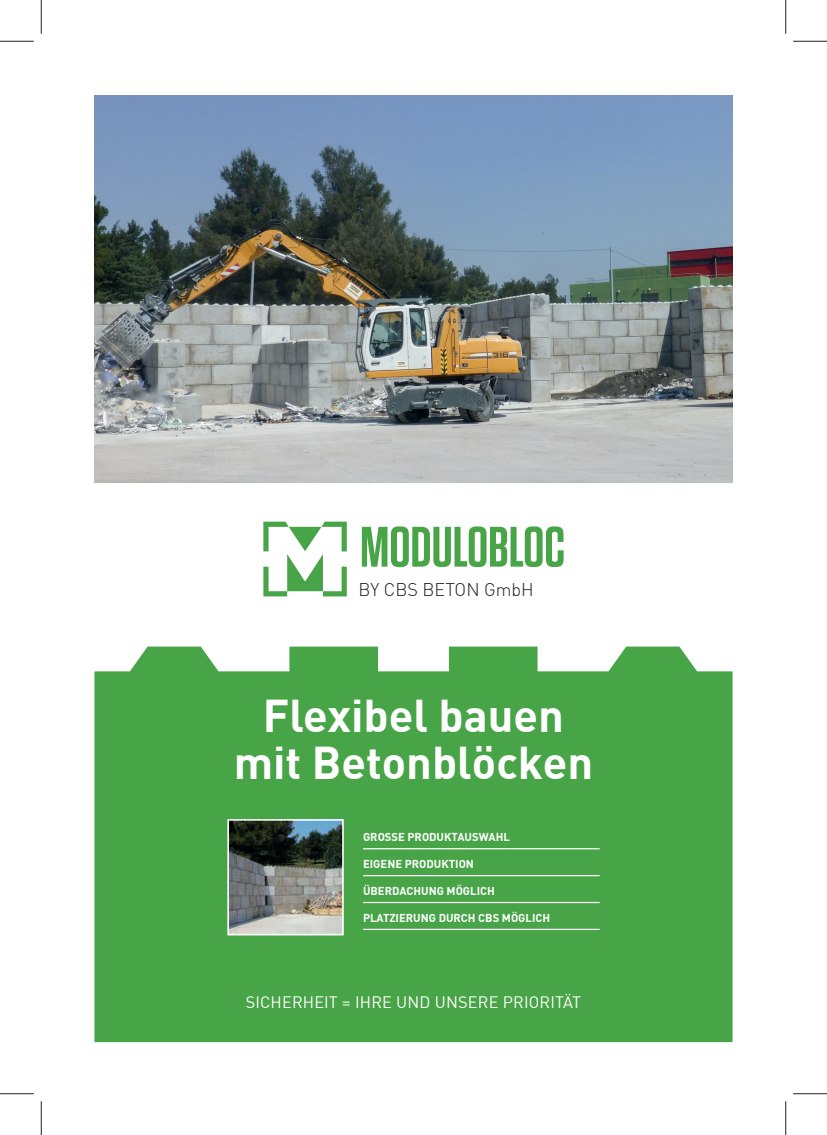
<style>
.page{position:relative;width:827px;height:1135px;background:#fff}
.page>*{position:absolute;margin:0;border:0;box-sizing:border-box;transform-origin:0 0}
.t1{font:700 45px/47.5px "DIN";color:#fff;text-align:center}
.t2{font:300 18px "DIN";color:#231f20}
.t3{font:16.25px "DIN";letter-spacing:.01em;color:#fff}
.t4{font:700 11.25px "DIN";color:#fff}
</style>
<div class="page">
<div style="left:94px;top:647px;width:638px;height:395px;background:#47a447"></div>
<img style="left:230px;top:822px;width:111px;height:110px">
<div style="left:227px;top:819px;width:117px;height:116px;border:2px solid #fff"></div>
<hr style="left:363px;top:848px;width:236px;height:1px;background:#fff">
<hr style="left:363px;top:875px;width:236px;height:1px;background:#fff">
<hr style="left:363px;top:902px;width:236px;height:1px;background:#fff">
<hr style="left:363px;top:929px;width:236px;height:1px;background:#fff">
<img style="left:94px;top:96px;width:638px;height:386px">
<svg style="left:362px;top:526px;width:201px;height:41px"></svg>
<svg style="left:263px;top:522px;width:84px;height:74px"></svg>
<hr style="left:0;top:41px;width:34px;height:1px;background:#231f20">
<hr style="left:793px;top:41px;width:34px;height:1px;background:#231f20">
<hr style="left:0;top:1093px;width:34px;height:1px;background:#231f20">
<hr style="left:793px;top:1093px;width:34px;height:1px;background:#231f20">
<hr style="left:41px;top:0;width:1px;height:34px;background:#231f20">
<hr style="left:41px;top:1101px;width:1px;height:34px;background:#231f20">
<hr style="left:785px;top:0;width:1px;height:34px;background:#231f20">
<hr style="left:785px;top:1101px;width:1px;height:34px;background:#231f20">
<h2 class="t2" style="left:358px;top:579px;width:177px">BY CBS BETON GmbH</h2>
<h1 class="t1" style="left:234px;top:689px;width:361px">Flexibel bauen mit Betonblöcken</h1>
<p class="t4" style="left:363px;top:830px;width:148px">GROSSE PRODUKTAUSWAHL</p>
<p class="t4" style="left:363px;top:856px;width:112px">EIGENE PRODUKTION</p>
<p class="t4" style="left:363px;top:883px;width:133px">ÜBERDACHUNG MÖGLICH</p>
<p class="t4" style="left:363px;top:910px;width:189px">PLATZIERUNG DURCH CBS MÖGLICH</p>
<h3 class="t3" style="left:246px;top:992px;width:337px">SICHERHEIT = IHRE UND UNSERE PRIORITÄT</h3>
</div>
